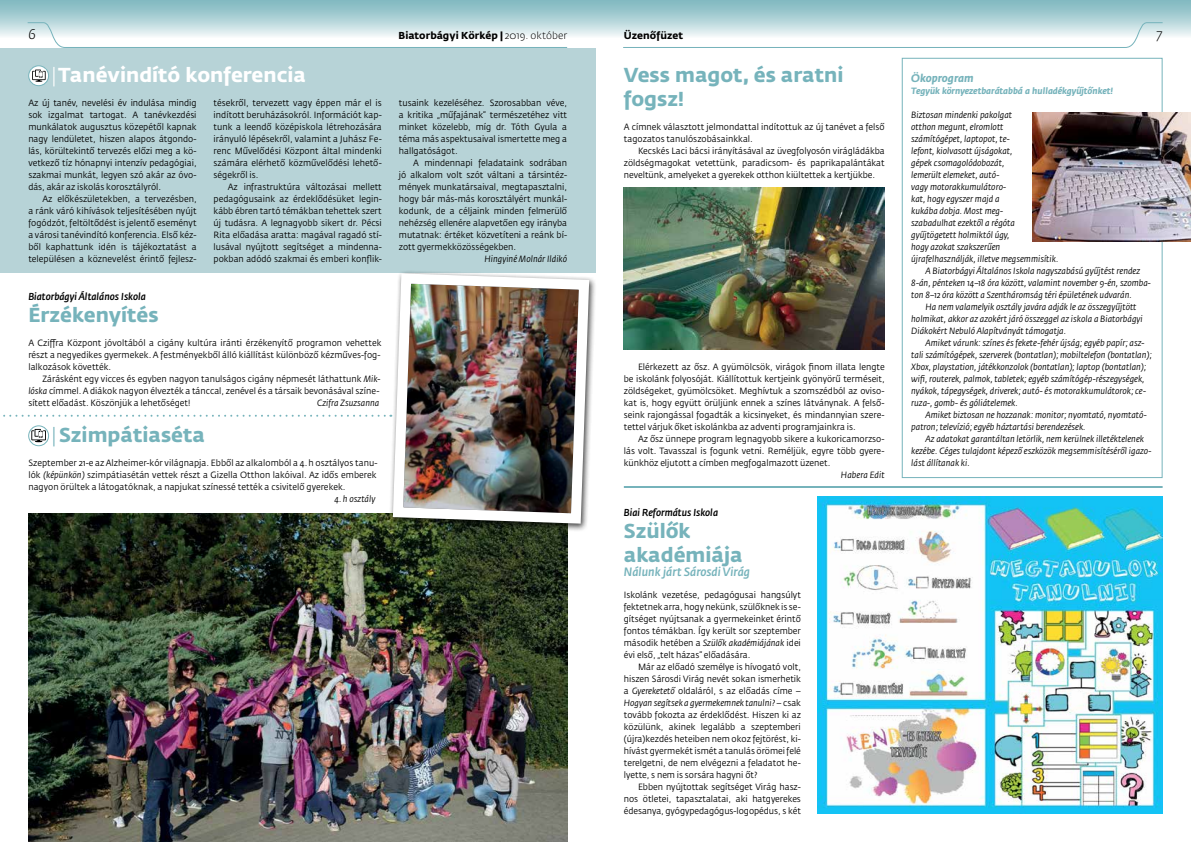
<style>
.page{position:relative;width:1191px;height:842px;background:#fff}
.page>*{position:absolute;margin:0;border:0;box-sizing:border-box;transform-origin:0 0}
.t1{font:700 20px/24px "Fedra Sans Std";color:#76b3bb}
.t2{font:700 20px "Fedra Sans Std";color:#fff}
.t3{font:italic 300 14px "Fedra Sans Std";color:#000}
.t4{font:italic 500 12px "Fedra Sans Std";color:#76b3bb;scale:.95 1}
.t5{font:italic 700 11px "Fedra Sans Std";color:#76b3bb}
.t6{font:italic 500 10px "Fedra Sans Std";color:#000;scale:.95 1}
.t7{font:700 10px "Fedra Sans Std";letter-spacing:.005em;color:#000}
.t8{font:9px/12px "Fedra Sans Std";color:#000;text-align:justify;scale:.95 1}
.t9{font:italic 9px "Fedra Sans Std";color:#000;scale:.95 1}
.t10{font:italic 700 9px "Fedra Sans Std";color:#76b3bb}
.s1{font-weight:300}
.s2{font-style:italic}
</style>
<div class="page">
<div style="left:0;top:48px;width:595px;height:224px;background:#b7d3d7"></div>
<div style="left:0;top:0;width:1191px;height:38px;background:linear-gradient(to bottom,#77b4bc,#eef5f6)"></div>
<svg style="left:27px;top:22px;width:541px;height:26px"></svg>
<svg style="left:622px;top:22px;width:541px;height:26px"></svg>
<svg style="left:29px;top:66px;width:20px;height:20px"></svg>
<div style="left:28px;top:65px;width:21px;height:21px;border:1px solid #76b3bb;border-radius:50%"></div>
<svg style="left:31px;top:428px;width:15px;height:15px"></svg>
<div style="left:28px;top:425px;width:21px;height:21px;border:1px solid #76b3bb;border-radius:50%"></div>
<div style="left:901px;top:58px;width:261px;height:420px;border:1px solid #76b3bb"></div>
<img style="left:28px;top:513px;width:539px;height:329px">
<img style="left:624px;top:187px;width:260px;height:162px">
<div style="left:389px;top:269px;width:208px;height:262px;background:#000;opacity:.75"></div>
<img style="left:388px;top:269px;width:206px;height:260px">
<img style="left:1032px;top:113px;width:159px;height:129px">
<svg style="left:3px;top:415px;width:388px;height:2px"></svg>
<hr style="left:624px;top:486px;width:538px;height:2px;background:#76b3bb">
<img style="left:818px;top:496px;width:344px;height:318px">
<svg style="left:31px;top:68px;width:15px;height:15px"></svg>
<h2 class="t3" style="left:28px;top:26px;width:9px">6</h2>
<p class="t7" style="left:398px;top:30px;width:170px">Biatorbágyi Körkép | <span class="s1">2019. október</span></p>
<p class="t7" style="left:624px;top:30px;width:61px">Üzenőfüzet</p>
<h2 class="t3" style="left:1156px;top:26px;width:7px">7</h2>
<h1 class="t2" style="left:51px;top:63px;width:256px"><span class="s1">|</span>Tanévindító konferencia</h1>
<p class="t8" style="left:28px;top:97px;width:179px">Az új tanév, nevelési év indulása mindig sok izgalmat tartogat. A tanévkezdési munkálatok augusztus közepétől kapnak nagy lendületet, hiszen alapos átgondo&shy;lás, körültekintő tervezés előzi meg a kö&shy;vetkező tíz hónapnyi intenzív pedagógiai, szakmai munkát, legyen szó akár az óvo&shy;dás, akár az iskolás korosztályról.</p>
<p class="t8" style="left:28px;top:193px;width:179px;text-indent:14px">Az előkészületekben, a tervezésben, a ránk váró kihívások teljesítésében nyújt fogódzót, feltöltődést is jelentő eseményt a városi tanévindító konferencia. Első kéz&shy;ből kaphattunk idén is tájékoztatást a településen a köznevelést érintő fejlesz-</p>
<h1 class="t1" style="left:624px;top:63px;width:221px">Vess magot, és aratni fogsz!</h1>
<p class="t8" style="left:624px;top:121px;width:276px">A címnek választott jelmondattal indítottuk az új tanévet a felső tagozatos tanulószobásainkkal.</p>
<p class="t8" style="left:624px;top:145px;width:276px;text-indent:14px">Kecskés Laci bácsi irányításával az üvegfolyosón virágládákba zöldségmagokat vetettünk, paradicsom- és paprikapalántákat neveltünk, amelyeket a gyerekek otthon kiültettek a kertjükbe.</p>
<p class="t5" style="left:911px;top:71px;width:64px">Ökoprogram</p>
<p class="t10" style="left:911px;top:85px;width:203px">Tegyük környezetbarátabbá a hulladékgyűjtőnket!</p>
<p class="t9" style="left:911px;top:109px;width:108px">Biztosan mindenki pakolgat</p>
<p class="t9" style="left:911px;top:121px;width:99px">otthon megunt, elromlott</p>
<p class="t9" style="left:911px;top:133px;width:105px">számítógépet, laptopot, te-</p>
<p class="t9" style="left:911px;top:145px;width:108px">lefont, kiolvasott újságokat,</p>
<p class="t9" style="left:911px;top:157px;width:100px">gépek csomagolódobozát,</p>
<p class="t9" style="left:911px;top:169px;width:94px">lemerült elemeket, autó-</p>
<p class="t9" style="left:911px;top:181px;width:102px">vagy motorakkumulátoro-</p>
<p class="t9" style="left:911px;top:193px;width:94px">kat, hogy egyszer majd a</p>
<p class="t9" style="left:911px;top:205px;width:98px">kukába dobja. Most meg-</p>
<p class="t9" style="left:911px;top:217px;width:111px">szabadulhat ezektől a régóta</p>
<p class="t9" style="left:911px;top:229px;width:105px">gyűjtögetett holmiktól úgy,</p>
<p class="t9" style="left:911px;top:241px;width:95px">hogy azokat szakszerűen</p>
<p class="t9" style="left:911px;top:253px;width:156px">újrafelhasználják, illetve megsemmisítik.</p>
<p class="t9" style="left:925px;top:265px;width:227px">A Biatorbágyi Általános Iskola nagyszabású gyűjtést rendez</p>
<p class="t9" style="left:911px;top:277px;width:254px">8-án, pénteken 14–18 óra között, valamint november 9-én, szomba-</p>
<p class="t9" style="left:911px;top:289px;width:234px">ton 8–12 óra között a Szentháromság téri épületének udvarán.</p>
<p class="t9" style="left:925px;top:301px;width:224px">Ha nem valamelyik osztály javára adják le az összegyűjtött</p>
<p class="t9" style="left:911px;top:313px;width:245px">holmikat, akkor az azokért járó összeggel az iskola a Biatorbágyi</p>
<p class="t9" style="left:911px;top:325px;width:165px">Diákokért Nebuló Alapítványát támogatja.</p>
<p class="t9" style="left:925px;top:337px;width:232px">Amiket várunk: színes és fekete-fehér újság; egyéb papír; asz-</p>
<p class="t9" style="left:911px;top:349px;width:255px">tali számítógépek, szerverek (bontatlan); mobiltelefon (bontatlan);</p>
<p class="t9" style="left:911px;top:361px;width:249px">Xbox, playstation, játékkonzolok (bontatlan); laptop (bontatlan);</p>
<p class="t9" style="left:911px;top:373px;width:247px">wifi, routerek, palmok, tabletek; egyéb számítógép-részegységek,</p>
<p class="t9" style="left:911px;top:385px;width:249px">nyákok, tápegységek, driverek; autó- és motorakkumulátorok; ce-</p>
<p class="t9" style="left:911px;top:397px;width:114px">ruza-, gomb- és góliátelemek.</p>
<p class="t9" style="left:925px;top:409px;width:234px">Amiket biztosan ne hozzanak: monitor; nyomtató, nyomtató-</p>
<p class="t9" style="left:911px;top:421px;width:185px">patron; televízió; egyéb háztartási berendezések.</p>
<p class="t9" style="left:925px;top:433px;width:231px">Az adatokat garantáltan letörlik, nem kerülnek illetéktelenek</p>
<p class="t9" style="left:911px;top:445px;width:254px">kezébe. Céges tulajdont képező eszközök megsemmisítéséről igazo-</p>
<p class="t9" style="left:911px;top:457px;width:63px">lást állítanak ki.</p>
<p class="t8" style="left:214px;top:97px;width:179px">tésekről, tervezett vagy éppen már el is indított beruházásokról. Információt kap&shy;tunk a leendő középiskola létrehozására irányuló lépésekről, valamint a Juhász Fe&shy;renc Művelődési Központ által mindenki számára elérhető közművelődési lehető&shy;ségekről is.</p>
<p class="t8" style="left:214px;top:181px;width:179px;text-indent:14px">Az infrastruktúra változásai mellett pedagógusaink az érdeklődésüket legin&shy;kább ébren tartó témákban tehettek szert új tudásra. A legnagyobb sikert dr. Pécsi Rita előadása aratta: magával ragadó stí&shy;lusával nyújtott segítséget a mindenna&shy;pokban adódó szakmai és emberi konflik-</p>
<p class="t8" style="left:399px;top:97px;width:179px">tusaink kezeléséhez. Szorosabban véve, a kritika „műfajának” természetéhez vitt minket közelebb, míg dr. Tóth Gyula a téma más aspektusaival ismertette meg a hallgatóságot.</p>
<p class="t8" style="left:399px;top:157px;width:179px;text-indent:14px">A mindennapi feladataink sodrában jó alkalom volt szót váltani a társintéz&shy;mények munkatársaival, megtapasztalni, hogy bár más-más korosztályért munkál&shy;kodunk, de a céljaink minden felmerülő nehézség ellenére alapvetően egy irányba mutatnak: értéket közvetíteni a reánk bí&shy;zott gyermekközösségekben.</p>
<p class="t9" style="left:484px;top:253px;width:88px">Hingyiné Molnár Ildikó</p>
<p class="t6" style="left:28px;top:290px;width:125px">Biatorbágyi Általános Iskola</p>
<h1 class="t1" style="left:28px;top:303px;width:132px">Érzékenyítés</h1>
<p class="t8" style="left:28px;top:337px;width:373px">A Cziffra Központ jóvoltából a cigány kultúra iránti érzékenyítő programon vehettek részt a negyedikes gyermekek. A festményekből álló kiállítást különböző kézműves-fog&shy;lalkozások követték.</p>
<p class="t8" style="left:28px;top:373px;width:372px;text-indent:14px">Zárásként egy vicces és egyben nagyon tanulságos cigány népmesét láthattunk <span class="s2">Mik&shy;lóska</span> címmel. A diákok nagyon élvezték a tánccal, zenével és a társaik bevonásával színe&shy;sített előadást. Köszönjük a lehetőséget!</p>
<p class="t8" style="left:624px;top:361px;width:276px;text-indent:14px">Elérkezett az ősz. A gyümölcsök, virágok finom illata lengte be iskolánk folyosóját. Kiállítottuk kertjeink gyönyörű terméseit, zöldségeket, gyümölcsöket. Meghívtuk a szomszédból az oviso&shy;kat is, hogy együtt örüljünk ennek a színes látványnak. A felső&shy;seink rajongással fogadták a kicsinyeket, és mindannyian szere&shy;tettel várjuk őket iskolánkba az adventi programjainkra is.</p>
<p class="t8" style="left:624px;top:433px;width:276px;text-indent:14px">Az ősz ünnepe program legnagyobb sikere a kukoricamorzso&shy;lás volt. Tavasszal is fogunk vetni. Reméljük, egyre több gyere&shy;künkhöz eljutott a címben megfogalmazott üzenet.</p>
<p class="t9" style="left:841px;top:469px;width:48px">Habera Edit</p>
<p class="t6" style="left:624px;top:506px;width:101px">Biai Református Iskola</p>
<h1 class="t1" style="left:624px;top:519px;width:120px">Szülők akadémiája</h1>
<h3 class="t4" style="left:624px;top:564px;width:134px">Nálunk járt Sárosdi Virág</h3>
<p class="t8" style="left:624px;top:589px;width:188px">Iskolánk vezetése, pedagógusai hangsúlyt fektetnek arra, hogy nekünk, szülőknek is se&shy;gítséget nyújtsanak a gyermekeinket érintő fontos témákban. Így került sor szeptember második hetében a <span class="s2">Szülők akadémiájának</span> idei évi első, „telt házas” előadására.</p>
<p class="t8" style="left:624px;top:661px;width:188px;text-indent:14px">Már az előadó személye is hívogató volt, hiszen Sárosdi Virág nevét sokan ismerhetik a <span class="s2">Gyereketető</span> oldaláról, s az előadás címe – <span class="s2">Hogyan segítsek a gyermekemnek tanulni?</span> – csak tovább fokozta az érdeklődést. Hiszen ki az közülünk, akinek legalább a szeptemberi (újra)kezdés heteiben nem okoz fejtörést, ki&shy;hívást gyermekét ismét a tanulás örömei felé terelgetni, de nem elvégezni a feladatot he&shy;lyette, s nem is sorsára hagyni őt?</p>
<p class="t8" style="left:624px;top:781px;width:188px;text-indent:14px">Ebben nyújtottak segítséget Virág hasz&shy;nos ötletei, tapasztalatai, aki hatgyerekes édesanya, gyógypedagógus-logopédus, s két</p>
<p class="t9" style="left:317px;top:397px;width:67px">Czifra Zsuzsanna</p>
<h1 class="t1" style="left:51px;top:423px;width:155px"><span class="s1">|</span>Szimpátiaséta</h1>
<p class="t8" style="left:28px;top:457px;width:369px">Szeptember 21-e az Alzheimer-kór világnapja. Ebből az alkalomból a 4.h osztályos tanu&shy;lók <span class="s2">(képünkön)</span> szimpátiasétán vettek részt a Gizella Otthon lakóival. Az idős emberek nagyon örültek a látogatóknak, a napjukat színessé tették a csivitelő gyerekek.</p>
<p class="t9" style="left:335px;top:493px;width:44px">4.h osztály</p>
</div>
